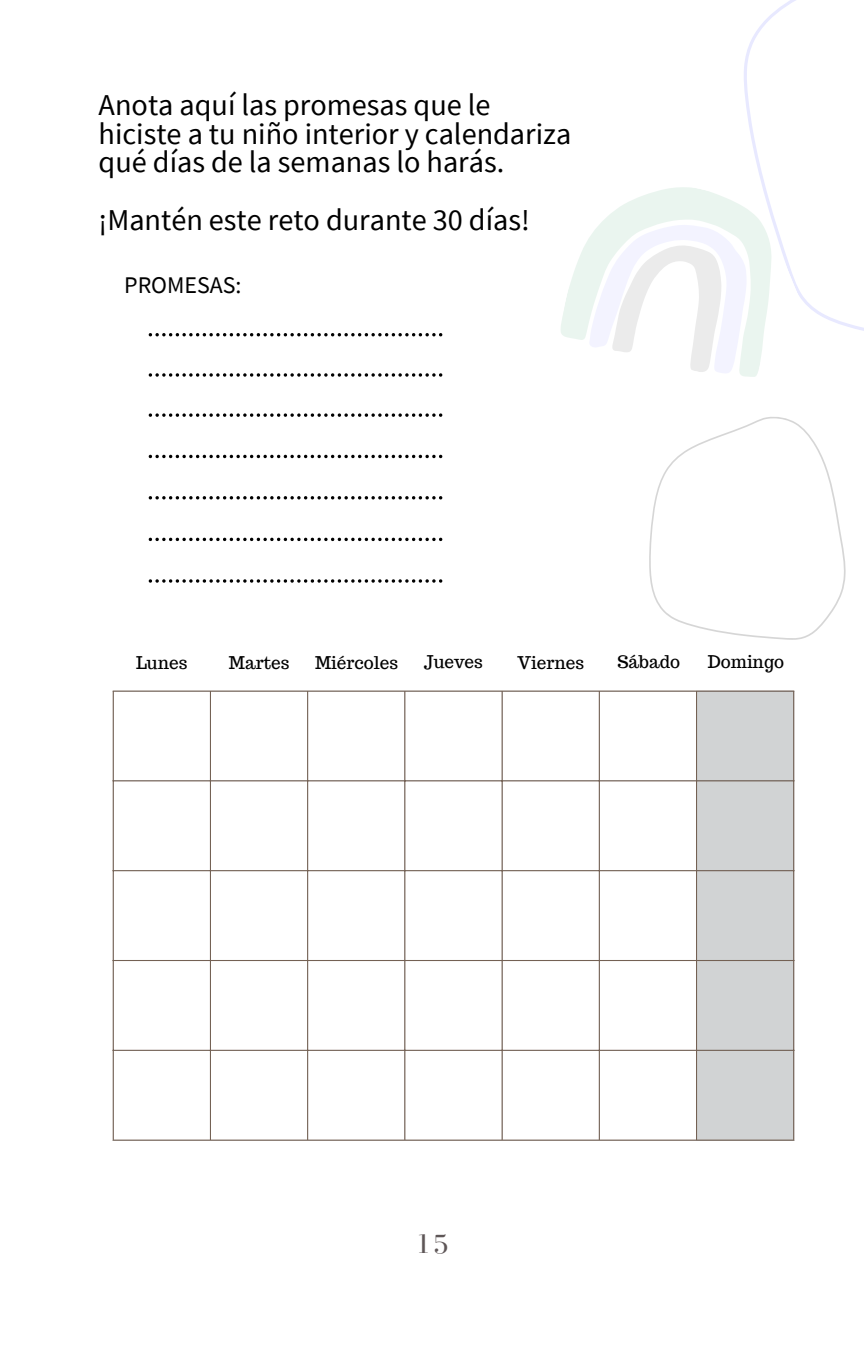
<style>
.page{position:relative;width:864px;height:1350px;background:#fff}
.page>*{position:absolute;margin:0;border:0;box-sizing:border-box;transform-origin:0 0}
.t1{font:30.15px "Source Sans Pro";color:#000}
.t2{font:28.35px "Bodoni FLF";color:#5e5657}
.t3{font:23.85px "Source Sans Pro";color:#000}
.t4{font:17.1px "Trocchi";color:#000}
</style>
<div class="page">
<div style="left:697px;top:692px;width:96px;height:448px;background:#d1d3d4"></div>
<hr style="left:113px;top:692px;width:1px;height:448px;background:#746154">
<hr style="left:210px;top:692px;width:1px;height:448px;background:#746154">
<hr style="left:307px;top:692px;width:1px;height:448px;background:#746154">
<hr style="left:404px;top:692px;width:1px;height:448px;background:#746154">
<hr style="left:502px;top:692px;width:1px;height:448px;background:#746154">
<hr style="left:599px;top:692px;width:1px;height:448px;background:#746154">
<hr style="left:696px;top:692px;width:1px;height:448px;background:#746154">
<hr style="left:793px;top:692px;width:1px;height:448px;background:#746154">
<hr style="left:113px;top:691px;width:681px;height:1px;background:#746154">
<hr style="left:113px;top:780px;width:681px;height:1px;background:#746154">
<hr style="left:113px;top:870px;width:681px;height:1px;background:#746154">
<hr style="left:113px;top:960px;width:681px;height:1px;background:#746154">
<hr style="left:113px;top:1050px;width:681px;height:1px;background:#746154">
<hr style="left:113px;top:1140px;width:681px;height:1px;background:#746154">
<svg style="left:149px;top:333px;width:293px;height:3px"></svg>
<svg style="left:149px;top:373px;width:293px;height:4px"></svg>
<svg style="left:149px;top:413px;width:293px;height:4px"></svg>
<svg style="left:149px;top:455px;width:293px;height:3px"></svg>
<svg style="left:149px;top:496px;width:293px;height:3px"></svg>
<svg style="left:149px;top:538px;width:293px;height:3px"></svg>
<svg style="left:149px;top:579px;width:293px;height:4px"></svg>
<svg style="left:649px;top:417px;width:197px;height:223px"></svg>
<svg style="left:744px;top:0;width:120px;height:331px"></svg>
<svg style="left:561px;top:165px;width:234px;height:181px"></svg>
<svg style="left:587px;top:208px;width:175px;height:169px"></svg>
<p class="t1" style="left:99px;top:85px;width:393px">Anota aquí las promesas que le</p>
<p class="t1" style="left:99px;top:114px;width:474px">hiciste a tu niño interior y calendariza</p>
<p class="t1" style="left:99px;top:143px;width:407px">qué días de la semanas lo harás.</p>
<p class="t1" style="left:99px;top:200px;width:433px">¡Mantén este reto durante 30 días!</p>
<p class="t3" style="left:124px;top:269px;width:119px">PROMESAS:</p>
<p class="t4" style="left:136px;top:652px;width:53px">Lunes</p>
<p class="t4" style="left:229px;top:651px;width:62px">Martes</p>
<p class="t4" style="left:315px;top:651px;width:85px">Miércoles</p>
<p class="t4" style="left:424px;top:651px;width:60px">Jueves</p>
<p class="t4" style="left:518px;top:651px;width:68px">Viernes</p>
<p class="t4" style="left:617px;top:651px;width:64px">Sábado</p>
<p class="t4" style="left:708px;top:651px;width:78px">Domingo</p>
<p class="t2" style="left:415px;top:1228px;width:34px">15</p>
</div>
